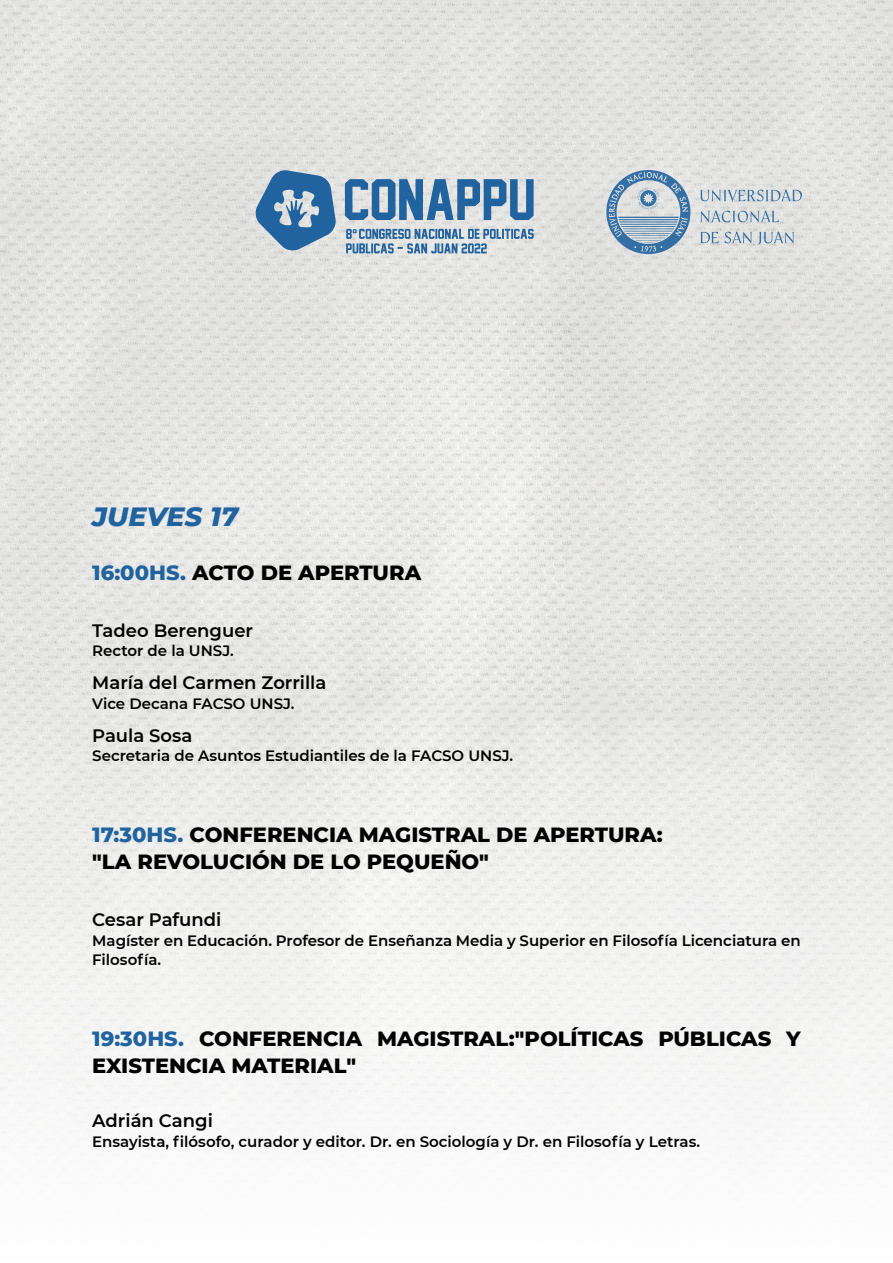
<style>
.page{position:relative;width:893px;height:1263px;background:#fff}
.page>*{position:absolute;margin:0;border:0;box-sizing:border-box;transform-origin:0 0}
.t1{font:italic 800 27px "Montserrat";color:#20639f}
.t2{font:800 21px/27px "Montserrat";color:#000}
.t3{font:600 18px "Montserrat";color:#000}
.t4{font:600 15px/19.5px "Montserrat";color:#000}
.s1{color:#20639f}
</style>
<div class="page">
<img style="left:0;top:0;width:893px;height:675px">
<div style="left:0;top:675px;width:893px;height:588px;background:linear-gradient(to bottom,#e5e5e4,#fefefe)"></div>
<svg style="left:700px;top:189px;width:102px;height:56px"></svg>
<svg style="left:606px;top:170px;width:84px;height:84px"></svg>
<svg style="left:254px;top:169px;width:280px;height:84px"></svg>
<h1 class="t1" style="left:92px;top:496px;width:147px">JUEVES 17</h1>
<h2 class="t2" style="left:92px;top:558px;width:330px"><span class="s1">16:00HS.</span> ACTO DE APERTURA</h2>
<p class="t3" style="left:92px;top:618px;width:162px">Tadeo Berenguer</p>
<p class="t4" style="left:92px;top:640px;width:143px">Rector de la UNSJ.</p>
<p class="t3" style="left:92px;top:670px;width:236px">María del Carmen Zorrilla</p>
<p class="t4" style="left:92px;top:693px;width:204px">Vice Decana FACSO UNSJ.</p>
<p class="t3" style="left:92px;top:723px;width:102px">Paula Sosa</p>
<p class="t4" style="left:92px;top:745px;width:422px">Secretaria de Asuntos Estudiantiles de la FACSO UNSJ.</p>
<h2 class="t2" style="left:92px;top:820px;width:572px"><span class="s1">17:30HS.</span> CONFERENCIA MAGISTRAL DE APERTURA: "LA REVOLUCIÓN DE LO PEQUEÑO"</h2>
<p class="t3" style="left:92px;top:907px;width:131px">Cesar Pafundi</p>
<p class="t4" style="left:92px;top:930px;width:710px">Magíster en Educación. Profesor de Enseñanza Media y Superior en Filosofía Licenciatura en<br>Filosofía.</p>
<h2 class="t2" style="left:92px;top:1024px;width:710px"><span class="s1">19:30HS.</span> CONFERENCIA MAGISTRAL:"POLÍTICAS PÚBLICAS Y<br>EXISTENCIA MATERIAL"</h2>
<p class="t3" style="left:92px;top:1108px;width:122px">Adrián Cangi</p>
<p class="t4" style="left:92px;top:1131px;width:609px">Ensayista, filósofo, curador y editor. Dr. en Sociología y Dr. en Filosofía y Letras.</p>
</div>
